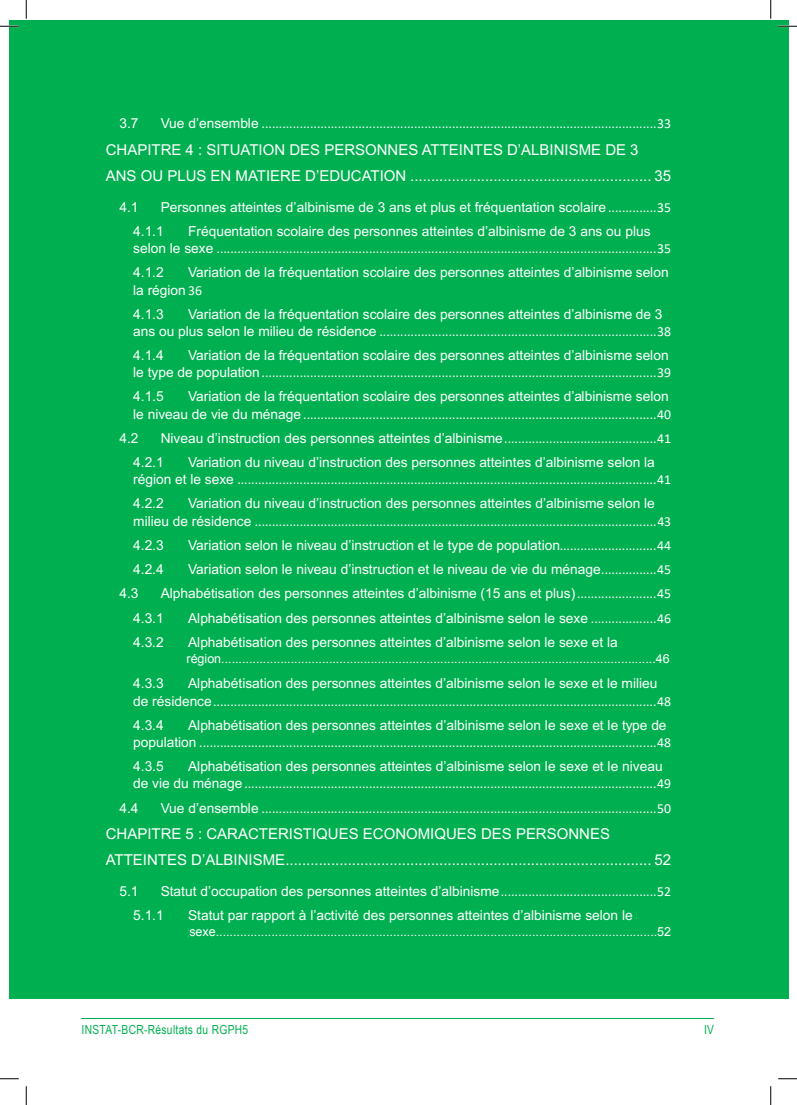
<style>
.page{position:relative;width:797px;height:1105px;background:#fff}
.page>*{position:absolute;margin:0;border:0;box-sizing:border-box;transform-origin:0 0}
.t1{font:15px/26px "Arial";color:#fff}
.t2{font:13.75px/17.4px "Calibri";color:#fff}
.t3{font:13.75px/17.4px "Arial";color:#fff}
.t4{font:12.5px "Arial";color:#fff}
.t5{font:12.5px "Arial Narrow";letter-spacing:.025em;color:#00b050}
.s1{font-family:"Arial"}
.s2{font-family:"Calibri"}
</style>
<div class="page">
<hr style="left:81px;top:1018px;width:633px;height:1px;background:#00b050">
<div style="left:9px;top:21px;width:779px;height:978px;background:#00b050"></div>
<svg style="left:0;top:25px;width:19px;height:2px"></svg>
<svg style="left:778px;top:25px;width:19px;height:2px"></svg>
<svg style="left:0;top:1078px;width:19px;height:1px"></svg>
<svg style="left:778px;top:1078px;width:19px;height:1px"></svg>
<svg style="left:25px;top:0;width:2px;height:19px"></svg>
<svg style="left:25px;top:1086px;width:2px;height:19px"></svg>
<svg style="left:770px;top:0;width:1px;height:19px"></svg>
<svg style="left:770px;top:1086px;width:1px;height:19px"></svg>
<p class="t3" style="left:119px;top:115px;width:21px">3.7</p>
<p class="t2" style="left:161px;top:115px;width:512px"><span class="s1">Vue d’ensemble</span> ..................................................................................................................33</p>
<p class="t1" style="left:106px;top:136px;width:567px">CHAPITRE 4 : SITUATION DES PERSONNES ATTEINTES D’ALBINISME DE 3<br>ANS OU PLUS EN MATIERE D’EDUCATION .......................................................... 35</p>
<p class="t3" style="left:119px;top:198px;width:21px">4.1</p>
<p class="t3" style="left:133px;top:195px;width:539px;line-height:24px;text-indent:27px">Personnes atteintes d’albinisme de 3 ans et plus et fréquentation scolaire <span class="s2">..............35<br></span>4.1.1</p>
<p class="t2" style="left:133px;top:222px;width:539px;text-indent:55px"><span class="s1">Fréquentation scolaire des personnes atteintes d’albinisme de 3 ans ou plus selon le sexe</span> ...............................................................................................................................35</p>
<p class="t3" style="left:133px;top:264px;width:32px">4.1.2</p>
<p class="t3" style="left:133px;top:264px;width:537px;text-indent:55px">Variation de la fréquentation scolaire des personnes atteintes d’albinisme selon la région <span class="s2">36</span></p>
<p class="t3" style="left:133px;top:305px;width:32px">4.1.3</p>
<p class="t3" style="left:133px;top:305px;width:539px;text-indent:55px">Variation de la fréquentation scolaire des personnes atteintes d’albinisme de 3 ans ou plus selon le milieu de résidence <span class="s2">................................................................................38</span></p>
<p class="t3" style="left:133px;top:346px;width:32px">4.1.4</p>
<p class="t2" style="left:133px;top:346px;width:539px;text-align:right"><span class="s1">Variation de la fréquentation scolaire des personnes atteintes d’albinisme selon<br>le type de population</span>..................................................................................................................39</p>
<p class="t3" style="left:133px;top:388px;width:32px">4.1.5</p>
<p class="t2" style="left:133px;top:388px;width:539px;text-align:right"><span class="s1">Variation de la fréquentation scolaire des personnes atteintes d’albinisme selon<br>le niveau de vie du ménage</span> ......................................................................................................40</p>
<p class="t3" style="left:119px;top:429px;width:21px">4.2</p>
<p class="t3" style="left:133px;top:426px;width:539px;line-height:24px;text-indent:27px">Niveau d’instruction des personnes atteintes d’albinisme<span class="s2">............................................41<br></span>4.2.1</p>
<p class="t2" style="left:133px;top:453px;width:539px;text-indent:55px"><span class="s1">Variation du niveau d’instruction des personnes atteintes d’albinisme selon la région et le sexe</span> .........................................................................................................................41</p>
<p class="t3" style="left:133px;top:495px;width:32px">4.2.2</p>
<p class="t2" style="left:133px;top:495px;width:539px;text-indent:55px"><span class="s1">Variation du niveau d’instruction des personnes atteintes d’albinisme selon le milieu de résidence</span> ....................................................................................................................43</p>
<p class="t3" style="left:133px;top:536px;width:32px">4.2.3</p>
<p class="t3" style="left:188px;top:536px;width:484px">Variation selon le niveau d’instruction et le type de population<span class="s2">............................44</span></p>
<p class="t3" style="left:133px;top:561px;width:32px">4.2.4</p>
<p class="t3" style="left:188px;top:561px;width:484px">Variation selon le niveau d’instruction et le niveau de vie du ménage<span class="s2">................45</span></p>
<p class="t3" style="left:119px;top:585px;width:21px">4.3</p>
<p class="t3" style="left:133px;top:581px;width:539px;line-height:24.5px;text-indent:27px">Alphabétisation des personnes atteintes d’albinisme (15 ans et plus)<span class="s2">.......................45<br></span>4.3.1</p>
<p class="t3" style="left:188px;top:609px;width:484px">Alphabétisation des personnes atteintes d’albinisme selon le sexe <span class="s2">...................46</span></p>
<p class="t3" style="left:133px;top:633px;width:32px">4.3.2</p>
<p class="t3" style="left:188px;top:633px;width:473px">Alphabétisation des personnes atteintes d’albinisme selon le sexe et la région<br><span class="s2">46</span></p>
<p class="t3" style="left:133px;top:675px;width:32px">4.3.3</p>
<p class="t4" style="left:186px;top:650px;width:485px">région.............................................................................................................................46</p>
<p class="t2" style="left:133px;top:675px;width:539px;text-indent:55px"><span class="s1">Alphabétisation des personnes atteintes d’albinisme selon le sexe et le milieu de résidence</span>................................................................................................................................48</p>
<p class="t3" style="left:133px;top:716px;width:32px">4.3.4</p>
<p class="t2" style="left:133px;top:716px;width:539px;text-indent:55px"><span class="s1">Alphabétisation des personnes atteintes d’albinisme selon le sexe et le type de population</span> ....................................................................................................................................48</p>
<p class="t3" style="left:133px;top:757px;width:32px">4.3.5</p>
<p class="t2" style="left:133px;top:757px;width:539px;text-indent:55px"><span class="s1">Alphabétisation des personnes atteintes d’albinisme selon le sexe et le niveau de vie du ménage</span> .......................................................................................................................49</p>
<p class="t3" style="left:119px;top:799px;width:21px">4.4</p>
<p class="t2" style="left:161px;top:799px;width:512px"><span class="s1">Vue d’ensemble</span> ..................................................................................................................50</p>
<p class="t1" style="left:106px;top:820px;width:567px">CHAPITRE 5 : CARACTERISTIQUES ECONOMIQUES DES PERSONNES<br>ATTEINTES D’ALBINISME........................................................................................ 52</p>
<p class="t3" style="left:119px;top:882px;width:21px">5.1</p>
<p class="t3" style="left:133px;top:879px;width:539px;line-height:24px;text-indent:27px">Statut d’occupation des personnes atteintes d’albinisme<span class="s2">.............................................52<br></span>5.1.1</p>
<p class="t3" style="left:188px;top:906px;width:479px">Statut par rapport à l’activité des personnes atteintes d’albinisme selon le sexe<br><span class="s2">52</span></p>
<p class="t4" style="left:189px;top:923px;width:483px">sexe...............................................................................................................................52</p>
<p class="t5" style="left:81px;top:1020px;width:168px">INSTAT-BCR-Résultats du RGPH5</p>
<p class="t5" style="left:704px;top:1020px;width:11px">IV</p>
</div>
